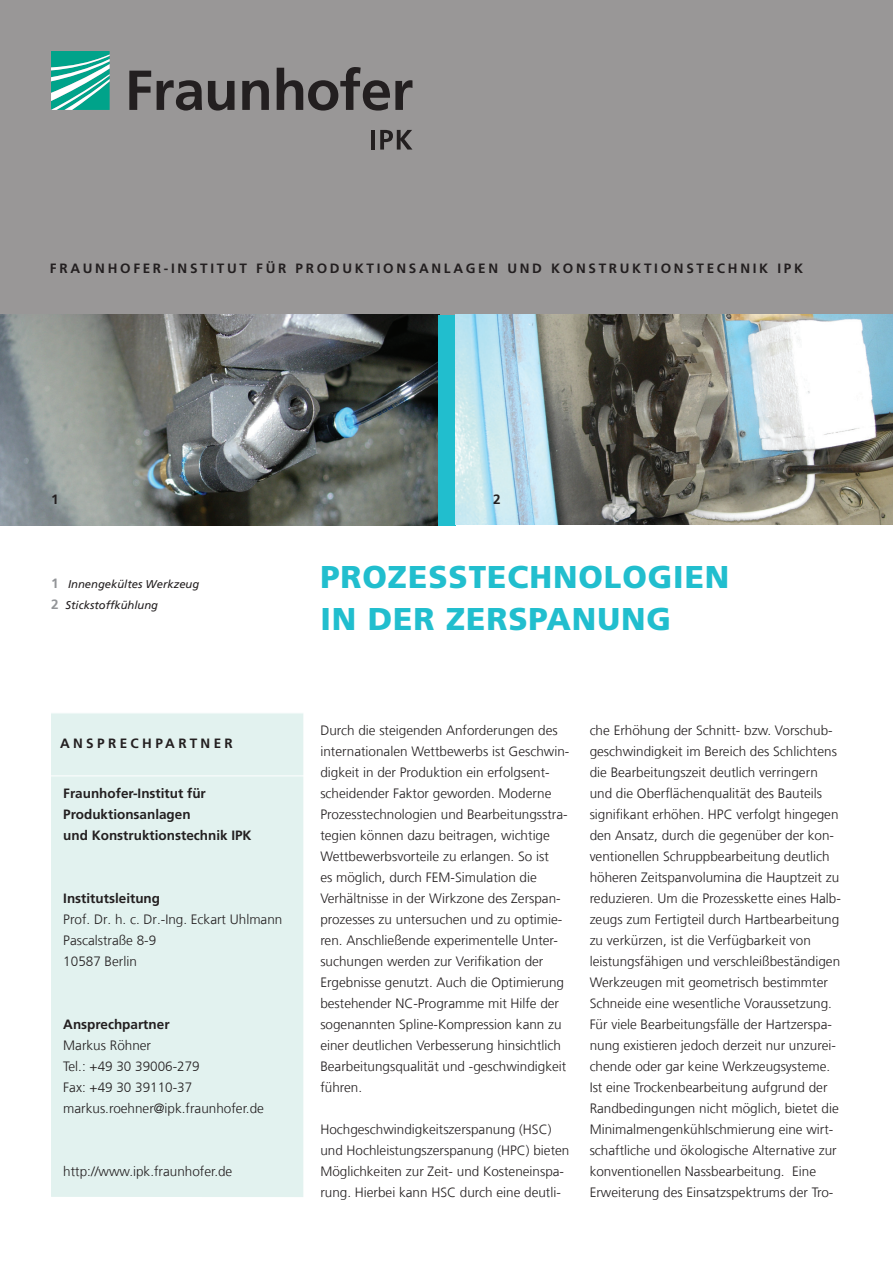
<style>
.page{position:relative;width:893px;height:1263px;background:#fff}
.page>*{position:absolute;margin:0;border:0;box-sizing:border-box;transform-origin:0 0}
.t1{font:900 31.5px/42px "Frutiger LT Com";letter-spacing:.03em;color:#21bece}
.t2{font:300 13.5px/21px "Frutiger LT Com";color:#231f20}
.t3{font:700 13.5px/21px "Frutiger LT Com";color:#231f20}
.t4{font:700 13.5px "Frutiger LT Com";letter-spacing:.2em;color:#231f20}
.t5{font:italic 11.25px/21px "Frutiger LT Com";color:#231f20}
.s1{font-weight:700;font-style:normal;font-size:13.5px;color:#939598}
</style>
<div class="page">
<div style="left:0;top:0;width:893px;height:315px;background:#999797"></div>
<svg style="left:51px;top:51px;width:59px;height:59px;background:#4abba9"></svg>
<svg style="left:129px;top:67px;width:283px;height:44px"></svg>
<hr style="left:371px;top:130px;width:4px;height:20px;background:#231f20">
<svg style="left:380px;top:130px;width:32px;height:20px"></svg>
<img style="left:0;top:315px;width:438px;height:210px">
<div style="left:51px;top:713px;width:252px;height:484px;background:#e2f2ef"></div>
<div style="left:45px;top:712px;width:264px;height:64px;border:1px solid #fff"></div>
<div style="left:438px;top:315px;width:17px;height:210px;background:#21bece"></div>
<img style="left:455px;top:315px;width:438px;height:210px">
<p class="t4" style="left:50px;top:260px;width:329px">FRAUNHOFER-INSTITUT FÜR Pro du ktionsan</p>
<p class="t3" style="left:444px;top:258px;width:45px">la gen</p>
<p class="t3" style="left:507px;top:258px;width:56px">un d Konstru</p>
<p class="t3" style="left:632px;top:258px;width:23px">ktionste</p>
<p class="t3" style="left:717px;top:258px;width:21px">chni</p>
<p class="t3" style="left:759px;top:258px;width:45px">k ip k</p>
<p class="t3" style="left:51px;top:489px;width:9px">1</p>
<p class="t3" style="left:493px;top:489px;width:9px">2</p>
<p class="t5" style="left:51px;top:574px;width:150px"><span class="s1">1</span> Innengekültes Werkzeug<br><span class="s1">2</span> Stickstoffkühlung</p>
<p class="t3" style="left:60px;top:733px;width:25px">Anspre</p>
<p class="t3" style="left:131px;top:733px;width:24px">chpartner</p>
<p class="t3" style="left:63px;top:783px;width:189px">Fraunhofer-Institut für<br>Produktionsanlagen<br>und Konstruktionstechnik IPK</p>
<p class="t3" style="left:63px;top:888px;width:98px">Institutsleitung</p>
<p class="t2" style="left:63px;top:909px;width:221px">Prof. Dr. h. c. Dr.-Ing. Eckart Uhlmann<br>Pascalstraße 8-9<br>10587 Berlin</p>
<p class="t3" style="left:63px;top:1014px;width:108px">Ansprechpartner</p>
<p class="t2" style="left:63px;top:1035px;width:202px">Markus Röhner<br>Tel.: +49 30 39006-279<br>Fax: +49 30 39110-37 markus.roehner@ipk.fraunhofer.de</p>
<p class="t2" style="left:63px;top:1161px;width:171px">http://www.ipk.fraunhofer.de</p>
<h1 class="t1" style="left:320px;top:556px;width:411px">PROZESSTECHNOLOGIEN<br>IN DER ZERSPANUNG</h1>
<p class="t2" style="left:320px;top:720px;width:251px">Durch die steigenden Anforderungen des internationalen Wettbewerbs ist Geschwin&shy;digkeit in der Produktion ein erfolgsent&shy;scheidender Faktor geworden. Moderne Prozesstechnologien und Bearbeitungsstra&shy;tegien können dazu beitragen, wichtige Wettbewerbsvorteile zu erlangen. So ist<br>es möglich, durch FEM-Simulation die Verhältnisse in der Wirkzone des Zerspan&shy;prozesses zu untersuchen und zu optimie&shy;ren. Anschließende experimentelle Unter&shy;suchungen werden zur Verifikation der Ergebnisse genutzt. Auch die Optimierung bestehender NC-Programme mit Hilfe der sogenannten Spline-Kompression kann zu einer deutlichen Verbesserung hinsichtlich Bearbeitungsqualität und -geschwindigkeit führen.</p>
<p class="t2" style="left:320px;top:1119px;width:251px">Hochgeschwindigkeitszerspanung (HSC) und Hochleistungszerspanung (HPC) bieten Möglichkeiten zur Zeit- und Kosteneinspa&shy;rung. Hierbei kann HSC durch eine deutli-</p>
<p class="t2" style="left:590px;top:720px;width:253px">che Erhöhung der Schnitt- bzw. Vorschub&shy;geschwindigkeit im Bereich des Schlichtens die Bearbeitungszeit deutlich verringern und die Oberflächenqualität des Bauteils signifikant erhöhen. HPC verfolgt hingegen den Ansatz, durch die gegenüber der kon&shy;ventionellen Schruppbearbeitung deutlich höheren Zeitspanvolumina die Hauptzeit zu reduzieren. Um die Prozesskette eines Halb&shy;zeugs zum Fertigteil durch Hartbearbeitung zu verkürzen, ist die Verfügbarkeit von leistungsfähigen und verschleißbeständigen Werkzeugen mit geometrisch bestimmter Schneide eine wesentliche Voraussetzung.<br>Für viele Bearbeitungsfälle der Hartzerspa&shy;nung existieren jedoch derzeit nur unzurei&shy;chende oder gar keine Werkzeugsysteme.<br>Ist eine Trockenbearbeitung aufgrund der Randbedingungen nicht möglich, bietet die Minimalmengenkühlschmierung eine wirt&shy;schaftliche und ökologische Alternative zur konventionellen Nassbearbeitung. Eine Erweiterung des Einsatzspektrums der Tro-</p>
</div>
